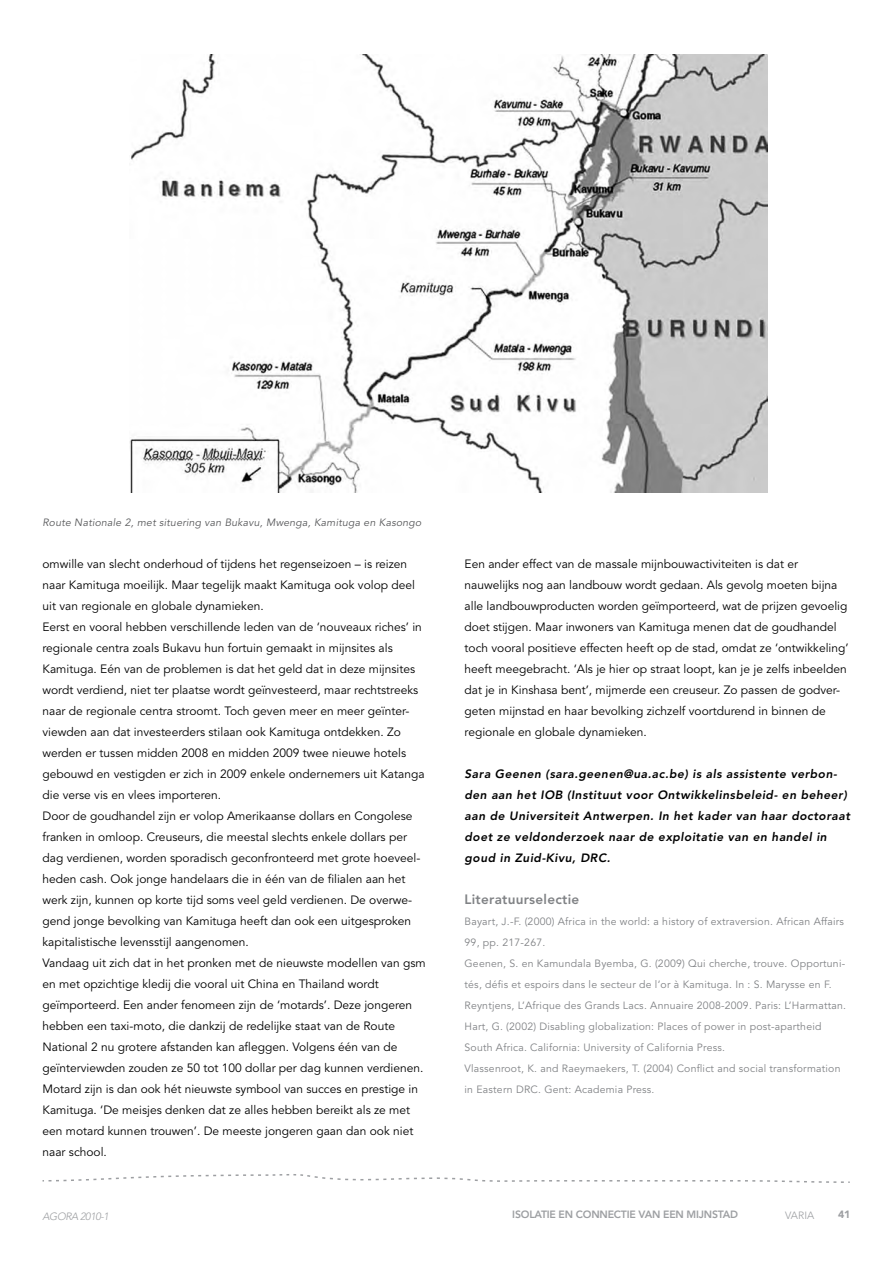
<style>
.page{position:relative;width:893px;height:1263px;background:#fff}
.page>*{position:absolute;margin:0;border:0;box-sizing:border-box;transform-origin:0 0}
.t1{font:800 13.5px "Avenir LT Std";letter-spacing:.02em;color:#808285}
.t2{font:12px/21px "Avenir LT Std";color:#000}
.t3{font:italic 800 12px/21px "Avenir LT Std";letter-spacing:.04em;color:#000}
.t4{font:10.5px/21px "Avenir LT Std";letter-spacing:.02em;color:#808285}
.t5{font:italic 10.5px "Avenir LT Std";letter-spacing:.02em;color:#58595b}
.t6{font:800 10.5px "Avenir LT Std";letter-spacing:-.02em;color:#9d9fa2}
.t7{font:italic 300 10.5px "Avenir LT Std";letter-spacing:-.04em;color:#9d9fa2}
.t8{font:300 10.5px "Avenir LT Std";color:#9d9fa2}
.t9{font:900 10.5px "Avenir LT Std";color:#9d9fa2}
</style>
<div class="page">
<svg style="left:42px;top:1174px;width:808px;height:9px"></svg>
<img style="left:130px;top:55px;width:638px;height:437px">
<p class="t5" style="left:43px;top:516px;width:380px">Route Nationale 2, met situering van Bukavu, Mwenga, Kamituga en Kasongo</p>
<p class="t2" style="left:43px;top:553px;width:385px">omwille van slecht onderhoud of tijdens het regenseizoen – is reizen naar Kamituga moeilijk. Maar tegelijk maakt Kamituga ook volop deel uit van regionale en globale dynamieken.<br>Eerst en vooral hebben verschillende leden van de ‘nouveaux riches’ in regionale centra zoals Bukavu hun fortuin gemaakt in mijnsites als Kamituga. Eén van de problemen is dat het geld dat in deze mijnsites wordt verdiend, niet ter plaatse wordt geïnvesteerd, maar rechtstreeks naar de regionale centra stroomt. Toch geven meer en meer geïnter&shy;viewden aan dat investeerders stilaan ook Kamituga ontdekken. Zo werden er tussen midden 2008 en midden 2009 twee nieuwe hotels gebouwd en vestigden er zich in 2009 enkele ondernemers uit Katanga die verse vis en vlees importeren.<br>Door de goudhandel zijn er volop Amerikaanse dollars en Congolese franken in omloop. Creuseurs, die meestal slechts enkele dollars per dag verdienen, worden sporadisch geconfronteerd met grote hoeveel&shy;heden cash. Ook jonge handelaars die in één van de filialen aan het werk zijn, kunnen op korte tijd soms veel geld verdienen. De overwe&shy;gend jonge bevolking van Kamituga heeft dan ook een uitgesproken kapitalistische levensstijl aangenomen.<br>Vandaag uit zich dat in het pronken met de nieuwste modellen van gsm en met opzichtige kledij die vooral uit China en Thailand wordt geïmporteerd. Een ander fenomeen zijn de ‘motards’. Deze jongeren hebben een taxi-moto, die dankzij de redelijke staat van de Route National 2 nu grotere afstanden kan afleggen. Volgens één van de geïnterviewden zouden ze 50 tot 100 dollar per dag kunnen verdienen.<br>Motard zijn is dan ook hét nieuwste symbool van succes en prestige in Kamituga. ‘De meisjes denken dat ze alles hebben bereikt als ze met een motard kunnen trouwen’. De meeste jongeren gaan dan ook niet naar school.</p>
<p class="t2" style="left:465px;top:553px;width:386px">Een ander effect van de massale mijnbouwactiviteiten is dat er nauwelijks nog aan landbouw wordt gedaan. Als gevolg moeten bijna alle landbouwproducten worden geïmporteerd, wat de prijzen gevoelig doet stijgen. Maar inwoners van Kamituga menen dat de goudhandel toch vooral positieve effecten heeft op de stad, omdat ze ‘ontwikkeling’ heeft meegebracht. ‘Als je hier op straat loopt, kan je je zelfs inbeelden dat je in Kinshasa bent’, mijmerde een creuseur. Zo passen de godver&shy;geten mijnstad en haar bevolking zichzelf voortdurend in binnen de regionale en globale dynamieken.</p>
<p class="t3" style="left:465px;top:763px;width:387px">Sara Geenen (sara.geenen@ua.ac.be) is als assistente verbon&shy;den aan het IOB (Instituut voor Ontwikkelinsbeleid- en beheer) aan de Universiteit Antwerpen. In het kader van haar doctoraat doet ze veldonderzoek naar de exploitatie van en handel in goud in Zuid-Kivu, DRC.</p>
<p class="t1" style="left:465px;top:891px;width:116px">Literatuurselectie</p>
<p class="t4" style="left:465px;top:911px;width:383px">Bayart, J.-F. (2000) Africa in the world: a history of extraversion. African Affairs 99, pp. 217-267.<br>Geenen, S. en Kamundala Byemba, G. (2009) Qui cherche, trouve. Opportuni&shy;tés, défis et espoirs dans le secteur de l’or à Kamituga. In : S. Marysse en F.<br>Reyntjens, L’Afrique des Grands Lacs. Annuaire 2008-2009. Paris: L’Harmattan.<br>Hart, G. (2002) Disabling globalization: Places of power in post-apartheid South Africa. California: University of California Press.<br>Vlassenroot, K. and Raeymaekers, T. (2004) Conflict and social transformation in Eastern DRC. Gent: Academia Press.</p>
<p class="t7" style="left:43px;top:1210px;width:68px">AGORA 2010-1</p>
<p class="t6" style="left:512px;top:1208px;width:227px">ISOLATIE EN CONNECTIE VAN EEN MIJNSTAD</p>
<p class="t8" style="left:785px;top:1209px;width:30px">VARIA</p>
<p class="t9" style="left:838px;top:1208px;width:14px">41</p>
</div>
